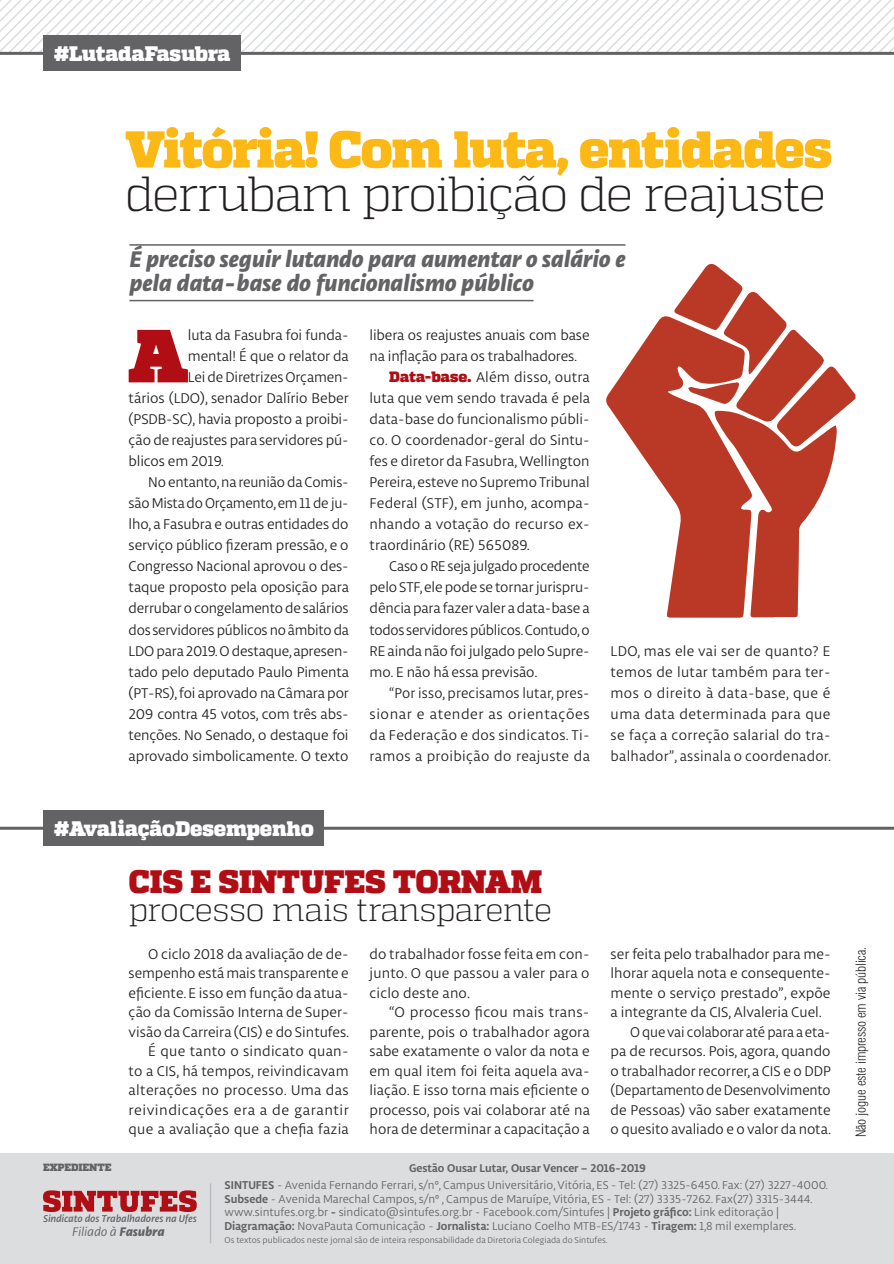
<style>
.page{position:relative;width:894px;height:1264px;background:#fff}
.page>*{position:absolute;margin:0;border:0;box-sizing:border-box;transform-origin:0 0}
._1_paragrafo{font:800 75px "Quadon";color:#b00d15}
.titulo_bold{font:900 51.6px "Quadon";letter-spacing:-.035em;color:#fcb814}
.titulo_bold-2{font:300 49.2px "Quadon";letter-spacing:-.035em;color:#231f20}
.perguntas{font:300 32.4px/27px "Quadon";letter-spacing:-.025em;color:#231f20}
.t1{font:italic 800 24px/24.3px "Libertad";color:#636366}
.t2{font:900 21px "Quadon";letter-spacing:-.015em;color:#fff}
.texto{font:15px/21px "Libertad";color:#231f20;text-align:justify}
._1_paragrafo-2{font:15px "Libertad";letter-spacing:-.01em;color:#231f20}
.TITULO{font:300 condensed 13.5px "Swiss 721 BT";letter-spacing:-.01em;color:#231f20}
.t3{font:italic 13.2px "Libertad";color:#636366}
.texto-2{font:12.15px/13.5px "Libertad";color:#636366}
.texto-3{font:700 12px "Libertad";color:#636366}
.t4{font:italic 500 10.65px "Libertad";color:#636366}
.t5{font:900 10.5px "Quadon";letter-spacing:-.005em;color:#636366}
.texto-4{font:9.15px "Libertad";color:#636366}
.s1{font-family:"Quadon";font-weight:900;color:#b00d15}
.s2{font-weight:900;color:#b00d15}
.s3{font-weight:800}
.s4{font-weight:700}
</style>
<div class="page">
<div style="left:0;top:1152px;width:894px;height:111px;background:#dcdddf"></div>
<svg style="left:43px;top:1190px;width:154px;height:21px"></svg>
<hr style="left:210px;top:1183px;width:1px;height:60px;background:#bcbdc0">
<hr style="left:129px;top:244px;width:496px;height:2px;background:#636366">
<hr style="left:129px;top:300px;width:404px;height:1px;background:#636366">
<hr style="left:0;top:52px;width:894px;height:3px;background:#636366">
<div style="left:44px;top:35px;width:197px;height:36px;background:#636366"></div>
<svg style="left:606px;top:263px;width:249px;height:354px"></svg>
<hr style="left:0;top:826px;width:894px;height:3px;background:#636366">
<div style="left:44px;top:810px;width:280px;height:36px;background:#636366"></div>
<svg style="left:0;top:0;width:894px;height:52px"></svg>
<p class="t2" style="left:54px;top:41px;width:178px">#LutadaFasubra</p>
<p class="titulo_bold" style="left:125px;top:119px;width:708px">Vitória! Com luta, entidades</p>
<p class="titulo_bold-2" style="left:125px;top:166px;width:702px">derrubam proibição de reajuste</p>
<h3 class="t1" style="left:129px;top:246px;width:497px">É preciso seguir lutando para aumentar o salário e pela data-base do funcionalismo público</h3>
<p class="_1_paragrafo" style="left:128px;top:311px;width:62px">A</p>
<p class="_1_paragrafo-2" style="left:188px;top:326px;width:162px">luta da Fasubra foi funda-</p>
<p class="texto" style="left:369px;top:325px;width:221px">libera os reajustes anuais com base na inflação para os trabalhadores.</p>
<p class="texto" style="left:369px;top:367px;width:222px;text-indent:19px"><span class="s1">Data-base.</span> Além disso, outra luta que vem sendo travada é pela data-base do funcionalismo públi&shy;co. O coordenador-geral do Sintu&shy;fes e diretor da Fasubra, Wellington Pereira, esteve no Supremo Tribunal Federal (STF), em junho, acompa&shy;nhando a votação do recurso ex&shy;traordinário (RE) 565089.</p>
<p class="texto" style="left:369px;top:556px;width:222px;text-indent:20px">Caso o RE seja julgado procedente pelo STF, ele pode se tornar jurispru&shy;dência para fazer valer a data-base a todos servidores públicos. Contudo, o RE ainda não foi julgado pelo Supre&shy;mo. E não há essa previsão.</p>
<p class="texto" style="left:369px;top:682px;width:222px;text-indent:20px">“Por isso, precisamos lutar, pres&shy;sionar e atender as orientações da Federação e dos sindicatos. Ti&shy;ramos a proibição do reajuste da</p>
<p class="_1_paragrafo-2" style="left:188px;top:347px;width:162px">mental! É que o relator da</p>
<p class="_1_paragrafo-2" style="left:188px;top:368px;width:162px">Lei de Diretrizes Orçamen-</p>
<p class="_1_paragrafo-2" style="left:129px;top:389px;width:222px">tários (LDO), senador Dalírio Beber</p>
<p class="_1_paragrafo-2" style="left:129px;top:410px;width:221px">(PSDB-SC), havia proposto a proibi-</p>
<p class="_1_paragrafo-2" style="left:129px;top:431px;width:221px">ção de reajustes para servidores pú-</p>
<p class="_1_paragrafo-2" style="left:129px;top:452px;width:97px">blicos em 2019.</p>
<p class="texto" style="left:129px;top:472px;width:222px;text-indent:20px">No entanto, na reunião da Comis&shy;são Mista do Orçamento, em 11 de ju&shy;lho, a Fasubra e outras entidades do serviço público fizeram pressão, e o Congresso Nacional aprovou o des&shy;taque proposto pela oposição para derrubar o congelamento de salários dos servidores públicos no âmbito da LDO para 2019. O destaque, apresen&shy;tado pelo deputado Paulo Pimenta (PT-RS), foi aprovado na Câmara por 209 contra 45 votos, com três abs&shy;tenções. No Senado, o destaque foi aprovado simbolicamente. O texto</p>
<p class="texto" style="left:610px;top:640px;width:222px">LDO, mas ele vai ser de quanto? E temos de lutar também para ter&shy;mos o direito à data-base, que é uma data determinada para que se faça a correção salarial do tra&shy;balhador”, assinala o coordenador.</p>
<p class="t2" style="left:54px;top:815px;width:261px">#AvaliaçãoDesempenho</p>
<p class="perguntas" style="left:129px;top:868px;width:425px"><span class="s2">CIS E SINTUFES TORNAM </span>processo mais transparente</p>
<p class="texto" style="left:129px;top:943px;width:222px;line-height:19.5px;text-indent:20px">O ciclo 2018 da avaliação de de&shy;sempenho está mais transparente e eficiente. E isso em função da atua&shy;ção da Comissão Interna de Super&shy;visão da Carreira (CIS) e do Sintufes.</p>
<p class="texto" style="left:129px;top:1041px;width:222px;line-height:19.5px;text-indent:20px">É que tanto o sindicato quan&shy;to a CIS, há tempos, reivindicavam alterações no processo. Uma das reivindicações era a de garantir que a avaliação que a chefia fazia</p>
<p class="texto" style="left:369px;top:943px;width:221px;line-height:19.5px">do trabalhador fosse feita em con&shy;junto. O que passou a valer para o ciclo deste ano.</p>
<p class="texto" style="left:369px;top:1002px;width:222px;line-height:19.5px;text-indent:20px">“O processo ficou mais trans&shy;parente, pois o trabalhador agora sabe exatamente o valor da nota e em qual item foi feita aquela ava&shy;liação. E isso torna mais eficiente o processo, pois vai colaborar até na hora de determinar a capacitação a</p>
<p class="texto" style="left:610px;top:943px;width:221px;line-height:19.5px">ser feita pelo trabalhador para me&shy;lhorar aquela nota e consequente&shy;mente o serviço prestado”, expõe a integrante da CIS, Alvaleria Cuel.</p>
<p class="texto" style="left:610px;top:1021px;width:222px;line-height:19.5px;text-indent:20px">O que vai colaborar até para a eta&shy;pa de recursos. Pois, agora, quando o trabalhador recorrer, a CIS e o DDP (Departamento de Desenvolvimento de Pessoas) vão saber exatamente o quesito avaliado e o valor da nota.</p>
<p class="t5" style="left:43px;top:1161px;width:70px">EXPEDIENTE</p>
<p class="t4" style="left:43px;top:1211px;width:155px">Sindicato dos Trabalhadores na Ufes</p>
<p class="t3" style="left:72px;top:1224px;width:94px">Filiado à <span class="s3">Fasubra</span></p>
<p class="texto-3" style="left:409px;top:1160px;width:238px">Gestão Ousar Lutar, Ousar Vencer – 2016-2019</p>
<p class="texto-2" style="left:224px;top:1178px;width:605px"><span class="s4">SINTUFES</span> - Avenida Fernando Ferrari, s/nº, Campus Universitário, Vitória, ES - Tel: (27) 3325-6450. Fax: (27) 3227-4000.</p>
<p class="texto-2" style="left:224px;top:1191px;width:589px"><span class="s4">Subsede</span> - Avenida Marechal Campos, s/nº , Campus de Maruípe, Vitória, ES - Tel: (27) 3335-7262. Fax(27) 3315-3444.</p>
<p class="texto-2" style="left:224px;top:1205px;width:573px">www.sintufes.org.br <span class="s4">-</span> sindicato@sintufes.org.br - Facebook.com/Sintufes | <span class="s4">Projeto gráfico:</span> Link editoração |<br><span class="s4">Diagramação:</span> NovaPauta Comunicação - <span class="s4">Jornalista:</span> Luciano Coelho MTB-ES/1743 - <span class="s4">Tiragem:</span> 1,8 mil exemplares.</p>
<p class="texto-4" style="left:224px;top:1234px;width:384px">Os textos publicados neste jornal são de inteira responsabilidade da Diretoria Colegiada do Sintufes.</p>
<p class="TITULO" style="left:852px;top:1137px;width:192px;rotate:-90deg">Não jogue este impresso em via pública.</p>
</div>
